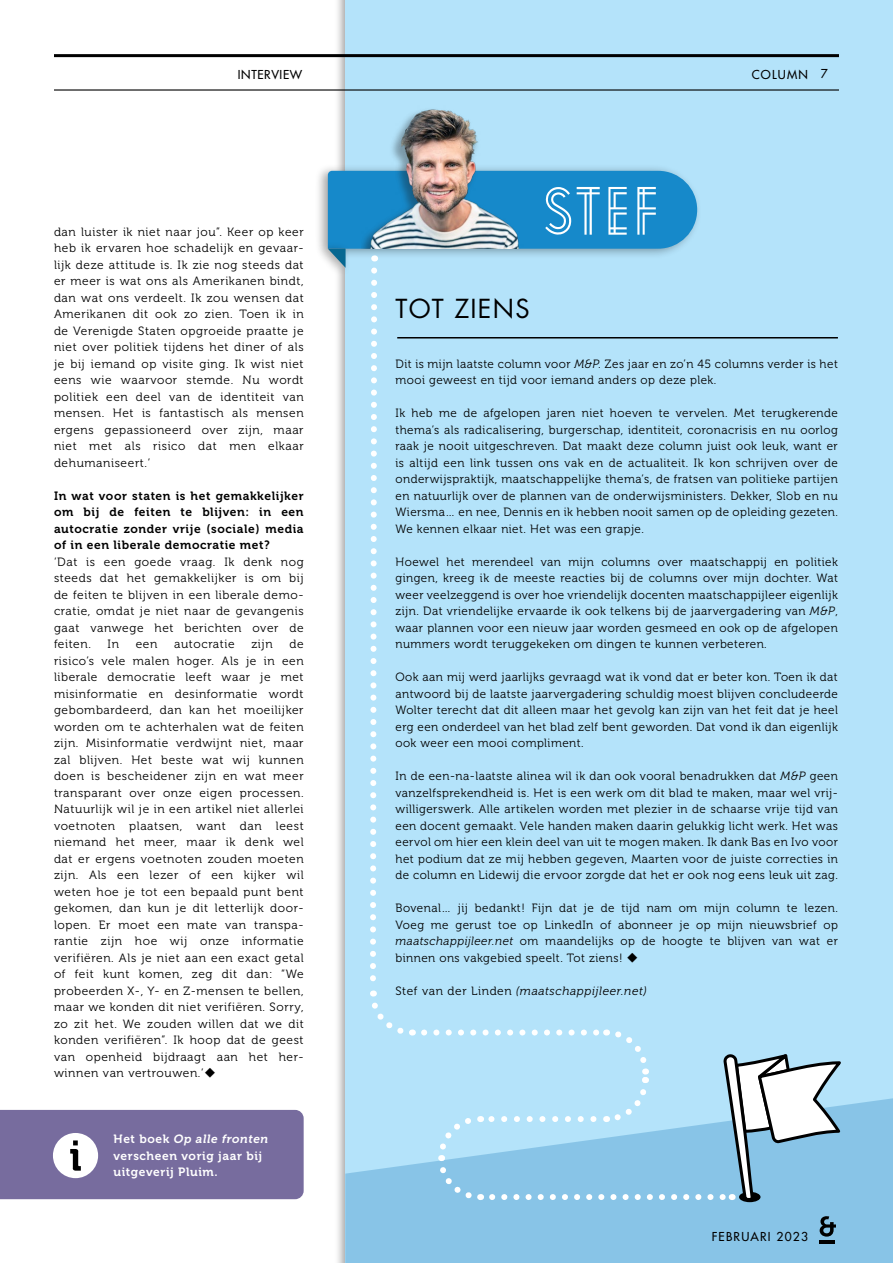
<style>
.page{position:relative;width:893px;height:1263px;background:#fff}
.page>*{position:absolute;margin:0;border:0;box-sizing:border-box;transform-origin:0 0}
.t1{font:25.5px "Futura Std";letter-spacing:.05em;color:#000}
.t2{font:12px/16.5px "Museo 300";letter-spacing:.04em;color:#000;text-align:justify}
.t3{font:12px/16.5px "Museo 700";letter-spacing:.05em;color:#000;text-align:justify}
.t4{font:12px/16.5px "Museo 700";letter-spacing:.05em;color:#fff}
.t5{font:italic 12px "Museo 300";letter-spacing:.05em;color:#000}
.t6{font:500 12px "Futura Std";letter-spacing:.1em;color:#000}
.t7{font:500 12px "Futura Std";letter-spacing:.05em;color:#000}
.s1{font-style:italic}
.s2{font-style:normal}
</style>
<div class="page">
<div style="left:345px;top:0;width:548px;height:1263px;background:#b4e3fa"></div>
<div style="left:315px;top:163px;width:387px;height:96px;background:#000;opacity:.35"></div>
<div style="left:316px;top:241px;width:35px;height:36px;background:#000;opacity:.35"></div>
<img style="left:361px;top:109px;width:164px;height:62px">
<div style="left:345px;top:1098px;width:548px;height:165px;background:#88c4e7"></div>
<hr style="left:820px;top:1241px;width:15px;height:3px;background:#000">
<svg style="left:820px;top:1216px;width:16px;height:20px"></svg>
<hr style="left:54px;top:89px;width:785px;height:2px;background:#000">
<hr style="left:54px;top:54px;width:785px;height:3px;background:#000">
<svg style="left:328px;top:171px;width:518px;height:1032px"></svg>
<div style="left:0;top:1110px;width:304px;height:89px;background:#776c9e"></div>
<p class="t7" style="left:238px;top:67px;width:66px">INTERVIEW</p>
<p class="t6" style="left:821px;top:66px;width:8px">7</p>
<p class="t6" style="left:752px;top:67px;width:58px">COLUMN</p>
<p class="t2" style="left:54px;top:223px;width:251px">dan luister ik niet naar jou”. Keer op keer heb ik ervaren hoe schadelijk en gevaar&shy;lijk deze attitude is. Ik zie nog steeds dat er meer is wat ons als Amerikanen bindt, dan wat ons verdeelt. Ik zou wensen dat Amerikanen dit ook zo zien. Toen ik in de Verenigde Staten opgroeide praatte je niet over politiek tijdens het diner of als je bij iemand op visite ging. Ik wist niet eens wie waarvoor stemde. Nu wordt politiek een deel van de identiteit van mensen. Het is fantastisch als mensen ergens gepassioneerd over zijn, maar niet met als risico dat men elkaar dehumaniseert.’</p>
<p class="t3" style="left:54px;top:487px;width:251px">In wat voor staten is het gemakkelijker om bij de feiten te blijven: in een autocratie zonder vrije (sociale) media of in een liberale democratie met?</p>
<p class="t2" style="left:54px;top:553px;width:251px">‘Dat is een goede vraag. Ik denk nog steeds dat het gemakkelijker is om bij de feiten te blijven in een liberale demo&shy;cratie, omdat je niet naar de gevangenis gaat vanwege het berichten over de feiten.</p>
<p class="t2" style="left:54px;top:636px;width:251px;text-indent:235px">de risico’s vele malen hoger. Als je in een liberale democratie leeft waar je met misinformatie en desinformatie wordt gebombardeerd, dan kan het moeilijker worden om te achterhalen wat de feiten zijn. Misinformatie verdwijnt niet, maar zal blijven. Het beste wat wij kunnen doen is bescheidener zijn en wat meer transparant over onze eigen processen.<br>Natuurlijk wil je in een artikel niet allerlei voetnoten plaatsen, want dan leest niemand het meer, maar ik denk wel dat er ergens voetnoten zouden moeten zijn. Als een lezer of een kijker wil weten hoe je tot een bepaald punt bent gekomen, dan kun je dit letterlijk door&shy;lopen. Er moet een mate van transpa&shy;rantie zijn hoe wij onze informatie verifiëren. Als je niet aan een exact getal of feit kunt komen, zeg dit dan: “We probeerden X-, Y- en Z-mensen te bellen, maar we konden dit niet verifiëren. Sorry, zo zit het. We zouden willen dat we dit konden verifiëren”. Ik hoop dat de geest van openheid bijdraagt aan het her&shy;winnen van vertrouwen.’◆</p>
<p class="t2" style="left:108px;top:636px;width:13px">In</p>
<p class="t2" style="left:136px;top:636px;width:23px">een</p>
<p class="t2" style="left:174px;top:636px;width:62px">autocratie</p>
<p class="t2" style="left:251px;top:636px;width:23px">zijn</p>
<p class="t4" style="left:114px;top:1131px;width:156px">Het boek <span class="s1">Op alle fronten </span>verscheen vorig jaar bij uitgeverij Pluim.</p>
<p class="t1" style="left:395px;top:292px;width:136px">TOT ZIENS</p>
<p class="t2" style="left:395px;top:355px;width:444px">Dit is mijn laatste column voor <span class="s1">M&amp;P.</span> Zes jaar en zo’n 45 columns verder is het mooi geweest en tijd voor iemand anders op deze plek.</p>
<p class="t2" style="left:395px;top:405px;width:444px">Ik heb me de afgelopen jaren niet hoeven te vervelen. Met terugkerende thema’s als radicalisering, burgerschap, identiteit, coronacrisis en nu oorlog raak je nooit uitgeschreven. Dat maakt deze column juist ook leuk, want er is altijd een link tussen ons vak en de actualiteit. Ik kon schrijven over de onderwijspraktijk, maatschappelijke thema’s, de fratsen van politieke partijen en natuurlijk over de plannen van de onderwijsministers. Dekker, Slob en nu Wiersma… en nee, Dennis en ik hebben nooit samen op de opleiding gezeten.<br>We kennen elkaar niet. Het was een grapje.</p>
<p class="t2" style="left:395px;top:553px;width:444px">Hoewel het merendeel van mijn columns over maatschappij en politiek gingen, kreeg ik de meeste reacties bij de columns over mijn dochter. Wat weer veelzeggend is over hoe vriendelijk docenten maatschappijleer eigenlijk zijn. Dat vriendelijke ervaarde ik ook telkens bij de jaarvergadering van <span class="s1">M&amp;P</span>, waar plannen voor een nieuw jaar worden gesmeed en ook op de afgelopen nummers wordt teruggekeken om dingen te kunnen verbeteren.</p>
<p class="t2" style="left:395px;top:669px;width:444px">Ook aan mij werd jaarlijks gevraagd wat ik vond dat er beter kon. Toen ik dat antwoord bij de laatste jaarvergadering schuldig moest blijven concludeerde Wolter terecht dat dit alleen maar het gevolg kan zijn van het feit dat je heel erg een onderdeel van het blad zelf bent geworden. Dat vond ik dan eigenlijk ook weer een mooi compliment.</p>
<p class="t2" style="left:395px;top:768px;width:444px">In de een-na-laatste alinea wil ik dan ook vooral benadrukken dat <span class="s1">M&amp;P</span> geen vanzelfsprekendheid is. Het is een werk om dit blad te maken, maar wel vrij&shy;willigerswerk. Alle artikelen worden met plezier in de schaarse vrije tijd van een docent gemaakt. Vele handen maken daarin gelukkig licht werk. Het was eervol om hier een klein deel van uit te mogen maken. Ik dank Bas en Ivo voor het podium dat ze mij hebben gegeven, Maarten voor de juiste correcties in de column en Lidewij die ervoor zorgde dat het er ook nog eens leuk uit zag.</p>
<p class="t2" style="left:395px;top:900px;width:444px">Bovenal… jij bedankt! Fijn dat je de tijd nam om mijn column te lezen.<br>Voeg me gerust toe op LinkedIn of abonneer je op mijn nieuwsbrief op <span class="s1">maatschappijleer.net</span> om maandelijks op de hoogte te blijven van wat er binnen ons vakgebied speelt. Tot ziens! ◆</p>
<p class="t5" style="left:395px;top:984px;width:253px"><span class="s2">Stef van der Linden</span> (maatschappijleer.net)</p>
<p class="t6" style="left:712px;top:1229px;width:98px">FEBRUARI 2023</p>
</div>
